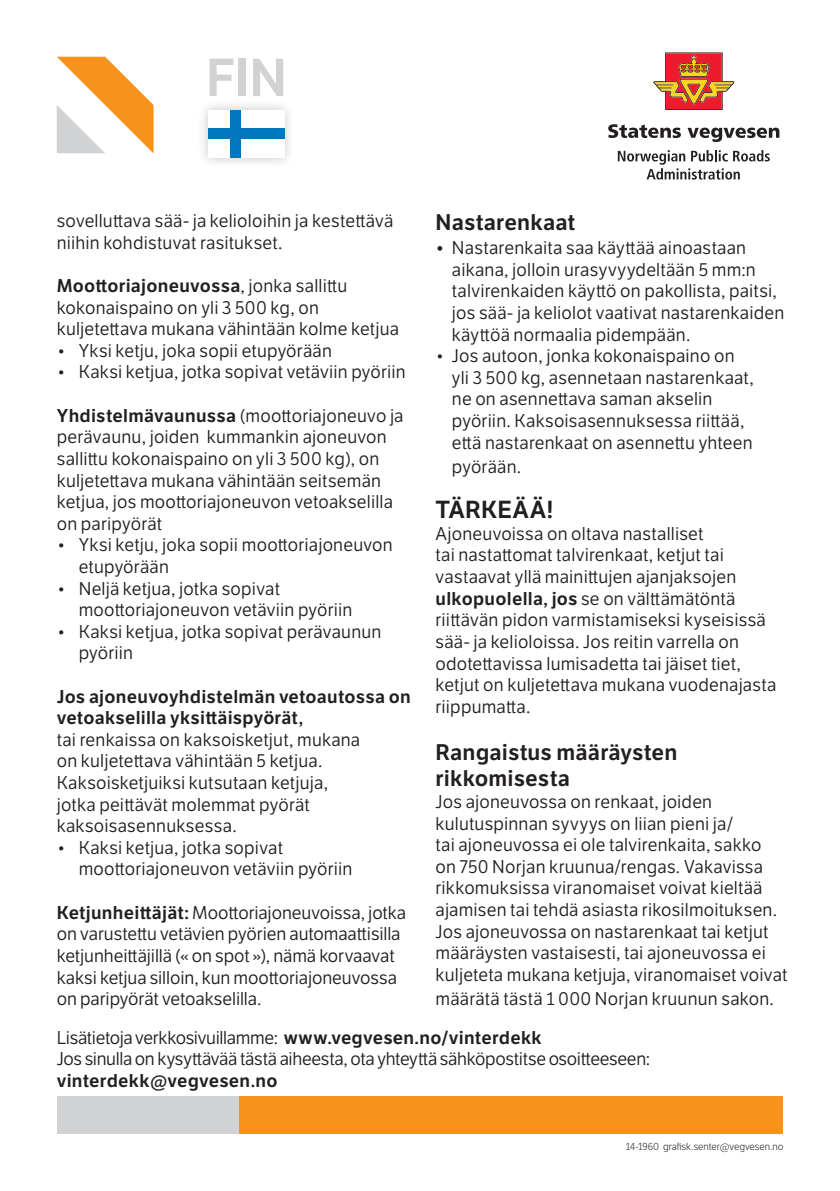
<style>
.page{position:relative;width:840px;height:1191px;background:#fff}
.page>*{position:absolute;margin:0;border:0;box-sizing:border-box;transform-origin:0 0}
.t1{font:600 52px "LFT Etica";color:#d1d2d4}
.Brødtekst_1{font:600 24px "LFT Etica";letter-spacing:.005em;color:#231f20}
.Brødtekst_1-2{font:600 22px/26px "LFT Etica";letter-spacing:.005em;color:#231f20}
.Brødtekst_1-3{font:18px/21.6px "LFT Etica";letter-spacing:.01em;color:#231f20}
.Brødtekst_1-4{font:600 18px/21.6px "LFT Etica";letter-spacing:.015em;color:#231f20}
.Brødtekst_1-5{font:18px "LFT Etica";letter-spacing:-.015em;color:#231f20}
.Brødtekst_1-6{font:18px "LFT Etica";letter-spacing:-.02em;color:#231f20}
.t2{font:300 10px "LFT Etica";color:#231f20}
.s1{font-weight:600}
</style>
<div class="page">
<svg style="left:57px;top:57px;width:96px;height:96px"></svg>
<svg style="left:653px;top:52px;width:81px;height:58px"></svg>
<svg style="left:608px;top:124px;width:72px;height:14px"></svg>
<svg style="left:687px;top:128px;width:92px;height:14px"></svg>
<svg style="left:617px;top:150px;width:152px;height:30px"></svg>
<div style="left:238px;top:1096px;width:544px;height:38px;background:#f7931d"></div>
<div style="left:57px;top:1096px;width:181px;height:38px;background:#d1d2d4"></div>
<div style="left:197px;top:99px;width:98px;height:70px;background:#231f20;opacity:.25"></div>
<div style="left:208px;top:110px;width:76px;height:48px;background:#fff"></div>
<div style="left:208px;top:128px;width:76px;height:10px;background:#0078c0"></div>
<div style="left:230px;top:110px;width:10px;height:48px;background:#0078c0"></div>
<p class="t1" style="left:205px;top:46px;width:83px">FIN</p>
<p class="Brødtekst_1-3" style="left:57px;top:211px;width:338px">sovelluttava sää- ja kelioloihin ja kestettävä niihin kohdistuvat rasitukset.</p>
<p class="Brødtekst_1-3" style="left:57px;top:275px;width:343px"><span class="s1">Moottoriajoneuvossa</span>, jonka sallittu kokonaispaino on yli 3 500 kg, on kuljetettava mukana vähintään kolme ketjua</p>
<p class="Brødtekst_1-3" style="left:57px;top:340px;width:276px">• Yksi ketju, joka sopii etupyörään</p>
<p class="Brødtekst_1-3" style="left:57px;top:362px;width:350px">• Kaksi ketjua, jotka sopivat vetäviin pyöriin</p>
<p class="Brødtekst_1-3" style="left:57px;top:405px;width:348px"><span class="s1">Yhdistelmävaunussa</span> (moottoriajoneuvo ja perävaunu, joiden kummankin ajoneuvon sallittu kokonaispaino on yli 3 500 kg), on kuljetettava mukana vähintään seitsemän ketjua, jos moottoriajoneuvon vetoakselilla on paripyörät</p>
<p class="Brødtekst_1-3" style="left:79px;top:535px;width:315px;text-indent:-22px">• Yksi ketju, joka sopii moottoriajoneuvon etupyörään</p>
<p class="Brødtekst_1-3" style="left:79px;top:578px;width:275px;text-indent:-22px">• Neljä ketjua, jotka sopivat moottoriajoneuvon vetäviin pyöriin</p>
<p class="Brødtekst_1-3" style="left:79px;top:621px;width:304px;text-indent:-22px">• Kaksi ketjua, jotka sopivat perävaunun pyöriin</p>
<p class="Brødtekst_1-4" style="left:57px;top:685px;width:355px">Jos ajoneuvoyhdistelmän vetoautossa on vetoakselilla yksittäispyörät,</p>
<p class="Brødtekst_1-3" style="left:57px;top:729px;width:305px">tai renkaissa on kaksoisketjut, mukana on kuljetettava vähintään 5 ketjua.<br>Kaksoisketjuiksi kutsutaan ketjuja, jotka peittävät molemmat pyörät kaksoisasennuksessa.</p>
<p class="Brødtekst_1-3" style="left:79px;top:837px;width:275px;text-indent:-22px">• Kaksi ketjua, jotka sopivat moottoriajoneuvon vetäviin pyöriin</p>
<p class="Brødtekst_1-3" style="left:57px;top:902px;width:351px"><span class="s1">Ketjunheittäjät:</span> Moottoriajoneuvoissa, jotka on varustettu vetävien pyörien automaattisilla ketjunheittäjillä (« on spot »), nämä korvaavat kaksi ketjua silloin, kun moottoriajoneuvossa on paripyörät vetoakselilla.</p>
<p class="Brødtekst_1-2" style="left:435px;top:210px;width:141px">Nastarenkaat</p>
<p class="Brødtekst_1-3" style="left:451px;top:237px;width:334px;text-indent:-16px"><span class="s1">•</span> Nastarenkaita saa käyttää ainoastaan aikana, jolloin urasyvyydeltään 5 mm:n talvirenkaiden käyttö on pakollista, paitsi, jos sää- ja keliolot vaativat nastarenkaiden käyttöä normaalia pidempään.</p>
<p class="Brødtekst_1-3" style="left:451px;top:345px;width:303px;text-indent:-16px">• Jos autoon, jonka kokonaispaino on yli 3 500 kg, asennetaan nastarenkaat, ne on asennettava saman akselin pyöriin. Kaksoisasennuksessa riittää, että nastarenkaat on asennettu yhteen</p>
<p class="Brødtekst_1-3" style="left:451px;top:456px;width:71px">pyörään.</p>
<p class="Brødtekst_1" style="left:435px;top:495px;width:120px">TÄRKEÄÄ!</p>
<p class="Brødtekst_1-3" style="left:435px;top:523px;width:342px">Ajoneuvoissa on oltava nastalliset<br>tai nastattomat talvirenkaat, ketjut tai vastaavat yllä mainittujen ajanjaksojen <span class="s1">ulkopuolella, jos</span> se on välttämätöntä riittävän pidon varmistamiseksi kyseisissä sää- ja kelioloissa. Jos reitin varrella on odotettavissa lumisadetta tai jäiset tiet, ketjut on kuljetettava mukana vuodenajasta riippumatta.</p>
<p class="Brødtekst_1-2" style="left:435px;top:740px;width:243px">Rangaistus määräysten rikkomisesta</p>
<p class="Brødtekst_1-3" style="left:435px;top:791px;width:353px">Jos ajoneuvossa on renkaat, joiden kulutuspinnan syvyys on liian pieni ja/<br>tai ajoneuvossa ei ole talvirenkaita, sakko<br>on 750 Norjan kruunua/rengas. Vakavissa rikkomuksissa viranomaiset voivat kieltää ajamisen tai tehdä asiasta rikosilmoituksen.<br>Jos ajoneuvossa on nastarenkaat tai ketjut määräysten vastaisesti, tai ajoneuvossa ei kuljeteta mukana ketjuja, viranomaiset voivat</p>
<p class="Brødtekst_1-3" style="left:435px;top:988px;width:340px">määrätä tästä 1 000 Norjan kruunun sakon.</p>
<p class="Brødtekst_1-6" style="left:57px;top:1027px;width:486px">Lisätietoja verkkosivuillamme: <span class="s1">www.vegvesen.no/vinterdekk</span></p>
<p class="Brødtekst_1-5" style="left:57px;top:1048px;width:594px">Jos sinulla on kysyttävää tästä aiheesta, ota yhteyttä sähköpostitse osoitteeseen:</p>
<p class="Brødtekst_1-4" style="left:57px;top:1070px;width:222px">vinterdekk@vegvesen.no</p>
<p class="t2" style="left:625px;top:1140px;width:159px">14-1960 grafisk.senter@vegvesen.no</p>
</div>
